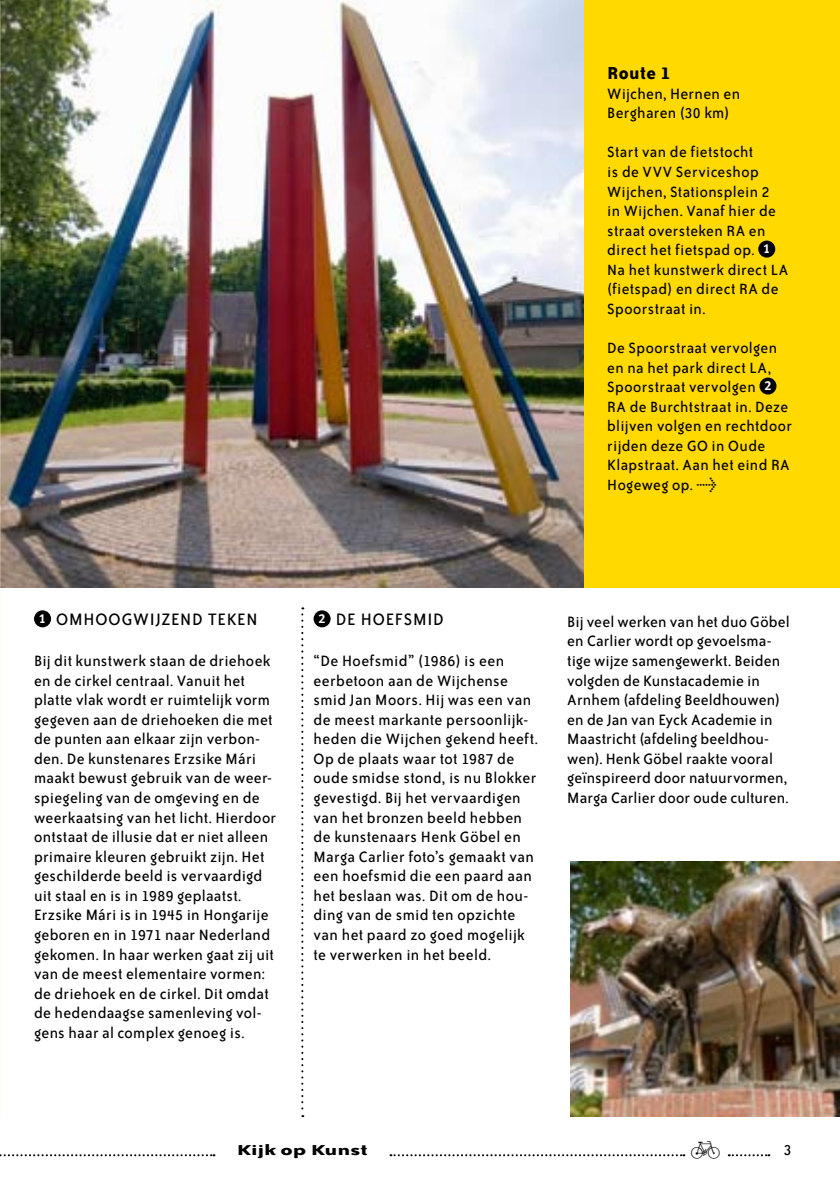
<style>
.page{position:relative;width:840px;height:1191px;background:#fff}
.page>*{position:absolute;margin:0;border:0;box-sizing:border-box;transform-origin:0 0}
.t1{font:37.2px "Zeal";color:#000}
.t2{font:700 20px "Bailey Sans ITC";letter-spacing:.02em;color:#000}
.t3{font:19px "Bailey Sans ITC";letter-spacing:.04em;color:#000}
.t4{font:17.2px/19.6px "Bailey Sans ITC";letter-spacing:.015em;color:#000}
.t5{font:17px/19.6px "Bailey Sans ITC";letter-spacing:.02em;color:#000}
.t6{font:700 16.4px "Bailey Sans ITC";color:#000;scale:1.5 1}
.s1{font-family:"Meta Plus Bold Caps";font-size:13px;color:#fff}
.s2{font-family:"Meta Plus"}
</style>
<div class="page">
<svg style="left:390px;top:1154px;width:294px;height:2px"></svg>
<svg style="left:728px;top:1154px;width:41px;height:2px"></svg>
<svg style="left:0;top:1154px;width:214px;height:2px"></svg>
<img style="left:0;top:0;width:584px;height:588px">
<div style="left:584px;top:0;width:255px;height:588px;background:#ffd900"></div>
<svg style="left:301px;top:607px;width:2px;height:510px"></svg>
<div style="left:757px;top:240px;width:17px;height:18px;background:#000;border-radius:50%"></div>
<div style="left:759px;top:377px;width:17px;height:17px;background:#000;border-radius:50%"></div>
<div style="left:313px;top:610px;width:17px;height:17px;background:#000;border-radius:50%"></div>
<div style="left:34px;top:610px;width:17px;height:17px;background:#000;border-radius:50%"></div>
<img style="left:570px;top:861px;width:269px;height:255px">
<p class="t2" style="left:607px;top:62px;width:65px">Route 1</p>
<p class="t4" style="left:607px;top:84px;width:134px">Wijchen, Hernen en<br>Bergharen (30 km)</p>
<p class="t5" style="left:607px;top:143px;width:182px">Start van de fietstocht<br>is de VVV Serviceshop<br>Wijchen, Stationsplein 2<br>in Wijchen. Vanaf hier de straat oversteken RA en direct het fietspad op. <span class="s1">1<br></span>Na het kunstwerk direct LA (fietspad) en direct RA de<br>Spoorstraat in.</p>
<p class="t5" style="left:607px;top:338px;width:186px">De Spoorstraat vervolgen en na het park direct LA,<br>Spoorstraat vervolgen <span class="s1">2<br></span>RA de Burchtstraat in. Deze blijven volgen en rechtdoor rijden deze GO in Oude<br>Klapstraat. Aan het eind RA<br>Hogeweg op. <span class="s2">&gt;</span></p>
<p class="t3" style="left:39px;top:609px;width:220px"><span class="s1">1</span> OMHOOGWIJZEND TEKEN</p>
<p class="t4" style="left:34px;top:651px;width:243px">Bij dit kunstwerk staan de driehoek en de cirkel centraal. Vanuit het platte vlak wordt er ruimtelijk vorm gegeven aan de driehoeken die met de punten aan elkaar zijn verbon&shy;den. De kunstenares Erzsike Mári maakt bewust gebruik van de weer&shy;spiegeling van de omgeving en de weerkaatsing van het licht. Hierdoor ontstaat de illusie dat er niet alleen primaire kleuren gebruikt zijn. Het geschilderde beeld is vervaardigd uit staal en is in 1989 geplaatst.<br>Erzsike Mári is in 1945 in Hongarije geboren en in 1971 naar Nederland gekomen. In haar werken gaat zij uit van de meest elementaire vormen: de driehoek en de cirkel. Dit omdat de hedendaagse samenleving vol&shy;gens haar al complex genoeg is.</p>
<p class="t3" style="left:318px;top:609px;width:127px"><span class="s1">2</span> DE HOEFSMID</p>
<p class="t4" style="left:313px;top:651px;width:226px">“De Hoefsmid” (1986) is een eerbetoon aan de Wijchense smid Jan Moors. Hij was een van de meest markante persoonlijk&shy;heden die Wijchen gekend heeft.<br>Op de plaats waar tot 1987 de oude smidse stond, is nu Blokker gevestigd. Bij het vervaardigen van het bronzen beeld hebben de kunstenaars Henk Göbel en<br>Marga Carlier foto’s gemaakt van een hoefsmid die een paard aan het beslaan was. Dit om de hou&shy;ding van de smid ten opzichte van het paard zo goed mogelijk te verwerken in het beeld.</p>
<p class="t4" style="left:567px;top:612px;width:224px">Bij veel werken van het duo Göbel en Carlier wordt op gevoelsma&shy;tige wijze samengewerkt. Beiden volgden de Kunstacademie in<br>Arnhem (afdeling Beeldhouwen) en de Jan van Eyck Academie in<br>Maastricht (afdeling beeldhou&shy;wen). Henk Göbel raakte vooral geïnspireerd door natuurvormen,<br>Marga Carlier door oude culturen.</p>
<h1 class="t1" style="left:686px;top:1131px;width:39px">∆</h1>
<p class="t6" style="left:236px;top:1141px;width:89px">Kijk op Kunst</p>
<p class="t4" style="left:783px;top:1140px;width:9px">3</p>
</div>
